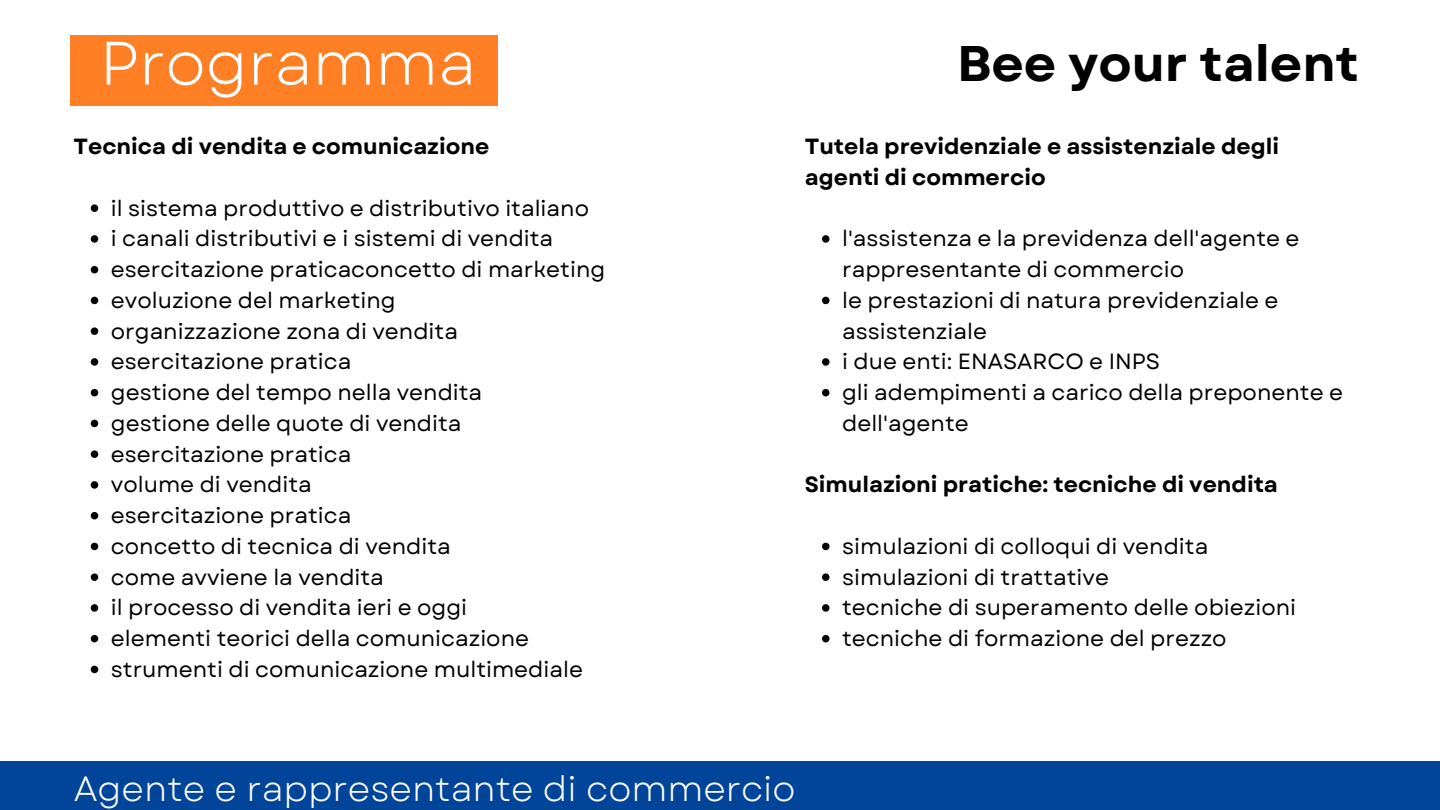
<style>
.page{position:relative;width:1440px;height:810px;background:#fff}
.page>*{position:absolute;margin:0;border:0;box-sizing:border-box;transform-origin:0 0}
.t1{font:61.2px "Garet";color:#fff}
.t2{font:700 50px "Garet";color:#000}
.t3{font:35px "Garet";color:#fff}
.t4{font:22px/30.8px "Garet";color:#000}
.t5{font:700 22px/30.8px "Garet";color:#000}
</style>
<div class="page">
<svg style="left:91px;top:204px;width:7px;height:8px"></svg>
<svg style="left:91px;top:235px;width:7px;height:8px"></svg>
<svg style="left:91px;top:266px;width:7px;height:7px"></svg>
<svg style="left:91px;top:297px;width:7px;height:7px"></svg>
<svg style="left:91px;top:327px;width:7px;height:8px"></svg>
<svg style="left:91px;top:358px;width:7px;height:8px"></svg>
<svg style="left:91px;top:389px;width:7px;height:7px"></svg>
<svg style="left:91px;top:420px;width:7px;height:7px"></svg>
<svg style="left:91px;top:450px;width:7px;height:8px"></svg>
<svg style="left:91px;top:481px;width:7px;height:8px"></svg>
<svg style="left:91px;top:512px;width:7px;height:7px"></svg>
<svg style="left:91px;top:543px;width:7px;height:7px"></svg>
<svg style="left:91px;top:573px;width:7px;height:8px"></svg>
<svg style="left:91px;top:604px;width:7px;height:8px"></svg>
<svg style="left:91px;top:635px;width:7px;height:7px"></svg>
<svg style="left:91px;top:666px;width:7px;height:7px"></svg>
<div style="left:70px;top:35px;width:428px;height:71px;background:#ff7f25"></div>
<div style="left:0;top:762px;width:1440px;height:48px;background:#004599"></div>
<svg style="left:822px;top:235px;width:8px;height:8px"></svg>
<svg style="left:822px;top:297px;width:8px;height:7px"></svg>
<svg style="left:822px;top:358px;width:8px;height:8px"></svg>
<svg style="left:822px;top:389px;width:8px;height:7px"></svg>
<svg style="left:822px;top:543px;width:8px;height:7px"></svg>
<svg style="left:822px;top:573px;width:8px;height:8px"></svg>
<svg style="left:822px;top:604px;width:8px;height:8px"></svg>
<svg style="left:822px;top:635px;width:8px;height:7px"></svg>
<h1 class="t1" style="left:100px;top:19px;width:378px">Programma</h1>
<h2 class="t2" style="left:957px;top:28px;width:403px">Bee your talent</h2>
<p class="t5" style="left:74px;top:131px;width:417px">Tecnica di vendita e comunicazione</p>
<p class="t4" style="left:111px;top:193px;width:496px">il sistema produttivo e distributivo italiano<br>i canali distributivi e i sistemi di vendita esercitazione praticaconcetto di marketing evoluzione del marketing<br>organizzazione zona di vendita esercitazione pratica<br>gestione del tempo nella vendita<br>gestione delle quote di vendita esercitazione pratica<br>volume di vendita<br>esercitazione pratica<br>concetto di tecnica di vendita<br>come avviene la vendita<br>il processo di vendita ieri e oggi<br>elementi teorici della comunicazione strumenti di comunicazione multimediale</p>
<p class="t5" style="left:805px;top:131px;width:476px">Tutela previdenziale e assistenziale degli agenti di commercio</p>
<p class="t4" style="left:842px;top:223px;width:502px">l'assistenza e la previdenza dell'agente e rappresentante di commercio<br>le prestazioni di natura previdenziale e assistenziale<br>i due enti: ENASARCO e INPS<br>gli adempimenti a carico della preponente e dell'agente</p>
<p class="t5" style="left:805px;top:469px;width:475px">Simulazioni pratiche: tecniche di vendita</p>
<p class="t4" style="left:842px;top:531px;width:456px">simulazioni di colloqui di vendita simulazioni di trattative<br>tecniche di superamento delle obiezioni tecniche di formazione del prezzo</p>
<h3 class="t3" style="left:74px;top:763px;width:723px">Agente e rappresentante di commercio</h3>
</div>
